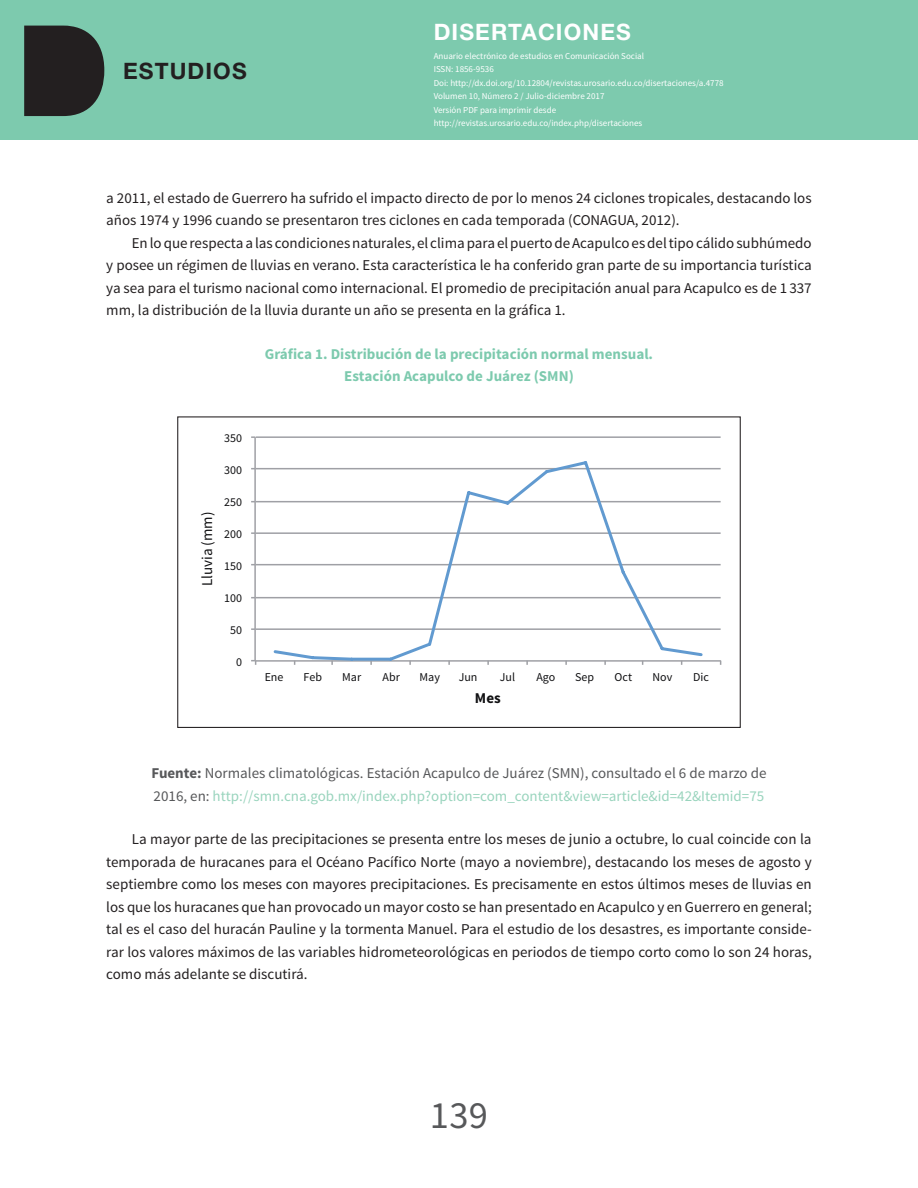
<style>
.page{position:relative;width:918px;height:1188px;background:#fff}
.page>*{position:absolute;margin:0;border:0;box-sizing:border-box;transform-origin:0 0}
.t1{font:38.4px "Source Sans Pro";color:#57585a}
.t2{font:700 22.65px "Helvetica Neue LT Std";letter-spacing:.05em;color:#fff}
.t3{font:700 22.65px "Helvetica Neue LT Std";letter-spacing:.05em;color:#231f20}
.t4{font:15px/22.5px "Source Sans Pro";color:#231f20;text-align:justify}
.t5{font:15px/22.5px "Source Sans Pro";color:#57585a}
.t6{font:700 15px/22.5px "Source Sans Pro";color:#7dcaae;text-align:center}
.t7{font:15px "Source Sans Pro";color:#101012}
.t8{font:700 15px "Source Sans Pro";color:#101012}
.t9{font:12px "Source Sans Pro";color:#101012}
.t10{font:9px/13.5px "Source Sans Pro";color:#fff}
.s1{font-style:inherit}
.s2{font-weight:700}
.s3{color:#99d4bd}
</style>
<div class="page">
<div style="left:0;top:0;width:918px;height:139px;background:#7dcaae"></div>
<svg style="left:24px;top:26px;width:80px;height:90px"></svg>
<hr style="left:256px;top:628px;width:465px;height:2px;background:#9fa0a5">
<hr style="left:256px;top:597px;width:465px;height:1px;background:#9fa0a5">
<hr style="left:256px;top:564px;width:465px;height:1px;background:#9fa0a5">
<hr style="left:256px;top:532px;width:465px;height:2px;background:#9fa0a5">
<hr style="left:256px;top:501px;width:465px;height:1px;background:#9fa0a5">
<hr style="left:256px;top:468px;width:465px;height:1px;background:#9fa0a5">
<hr style="left:256px;top:436px;width:465px;height:2px;background:#9fa0a5">
<hr style="left:254px;top:437px;width:2px;height:224px;background:#9fa0a5">
<hr style="left:255px;top:660px;width:466px;height:2px;background:#9fa0a5">
<svg style="left:251px;top:660px;width:5px;height:5px"></svg>
<svg style="left:272px;top:461px;width:433px;height:200px"></svg>
<h2 class="t3" style="left:123px;top:57px;width:125px">ESTUDIOS</h2>
<h2 class="t2" style="left:434px;top:18px;width:182px">DISERTACIONES</h2>
<p class="t10" style="left:434px;top:49px;width:292px">Anuario electrónico de estudios en Comunicación Social<br><span class="s1">ISSN</span>: 1856-9536<br>Doi: http://dx.doi.org/10.12804/revistas.urosario.edu.co/disertaciones/a.4778<br>Volumen 10, Número 2 / Julio-diciembre 2017<br>Versión <span class="s1">PDF</span> para imprimir desde http://revistas.urosario.edu.co/index.php/disertaciones</p>
<p class="t4" style="left:106px;top:187px;width:707px">a 2011, el estado de Guerrero ha sufrido el impacto directo de por lo menos 24 ciclones tropicales, destacando los años 1974 y 1996 cuando se presentaron tres ciclones en cada temporada (<span class="s1">CONAGUA</span>, 2012).</p>
<p class="t4" style="left:106px;top:232px;width:707px;text-indent:26px">En lo que respecta a las condiciones naturales, el clima para el puerto de Acapulco es del tipo cálido subhúmedo y posee un régimen de lluvias en verano. Esta característica le ha conferido gran parte de su importancia turística ya sea para el turismo nacional como internacional. El promedio de precipitación anual para Acapulco es de 1 337 mm, la distribución de la lluvia durante un año se presenta en la gráfica 1.</p>
<p class="t6" style="left:265px;top:343px;width:390px">Gráfica 1. Distribución de la precipitación normal mensual.<br>Estación Acapulco de Juárez (SMN)</p>
<p class="t9" style="left:224px;top:431px;width:19px">350</p>
<p class="t9" style="left:224px;top:463px;width:19px">300</p>
<p class="t7" style="left:198px;top:586px;width:76px;rotate:-90deg">Lluvia (mm)</p>
<p class="t9" style="left:224px;top:494px;width:19px">250</p>
<p class="t9" style="left:224px;top:526px;width:19px">200</p>
<p class="t9" style="left:224px;top:558px;width:19px">150</p>
<p class="t9" style="left:224px;top:590px;width:19px">100</p>
<p class="t9" style="left:230px;top:622px;width:13px">50</p>
<p class="t9" style="left:236px;top:654px;width:7px">0</p>
<p class="t9" style="left:265px;top:669px;width:20px">Ene</p>
<p class="t9" style="left:304px;top:669px;width:20px">Feb</p>
<p class="t9" style="left:342px;top:669px;width:20px">Mar</p>
<p class="t9" style="left:383px;top:669px;width:19px">Abr</p>
<p class="t9" style="left:420px;top:669px;width:22px">May</p>
<p class="t9" style="left:459px;top:669px;width:20px">Jun</p>
<p class="t9" style="left:500px;top:669px;width:17px">Jul</p>
<p class="t9" style="left:536px;top:669px;width:21px">Ago</p>
<p class="t9" style="left:575px;top:669px;width:20px">Sep</p>
<p class="t9" style="left:615px;top:669px;width:19px">Oct</p>
<p class="t9" style="left:653px;top:669px;width:21px">Nov</p>
<p class="t9" style="left:693px;top:669px;width:17px">Dic</p>
<p class="t8" style="left:475px;top:689px;width:27px">Mes</p>
<p class="t5" style="left:151px;top:762px;width:617px"><span class="s2">Fuente:</span> Normales climatológicas. Estación Acapulco de Juárez (SMN), consultado el 6 de marzo de<br>2016, en: <span class="s3">http://smn.cna.gob.mx/index.php?option=com_content&amp;view=article&amp;id=42&amp;Itemid=75</span></p>
<p class="t4" style="left:106px;top:828px;width:707px;text-indent:26px">La mayor parte de las precipitaciones se presenta entre los meses de junio a octubre, lo cual coincide con la temporada de huracanes para el Océano Pacífico N orte (mayo a noviembre), destacando los meses de agosto y septiembre como los meses con mayores precipitaciones. Es precisamente en estos últimos meses de lluvias en los que los huracanes que han provocado un mayor costo se han presentado en Acapulco y en Guerrero en general; tal es el caso del huracán Pauline y la tormenta Manuel. Para el estudio de los desastres, es importante conside&shy;rar los valores máximos de las variables hidrometeorológicas en periodos de tiempo corto como lo son 24 horas, como más adelante se discutirá.</p>
<h1 class="t1" style="left:430px;top:1092px;width:60px">139</h1>
</div>
